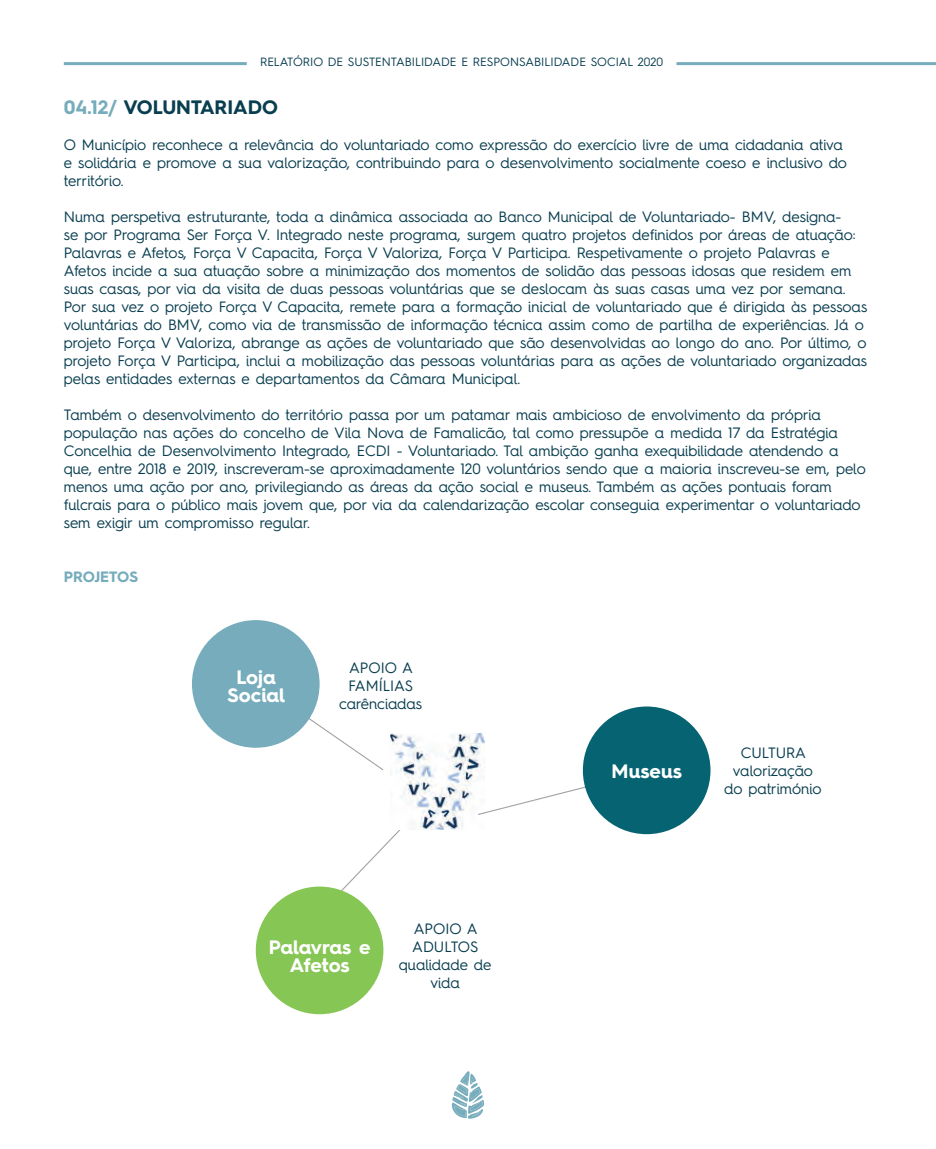
<style>
.page{position:relative;width:936px;height:1149px;background:#fff}
.page>*{position:absolute;margin:0;border:0;box-sizing:border-box;transform-origin:0 0}
.t1{font:700 19.5px/18px "Hurme Geometric Sans 4";color:#fff;text-align:center}
.t2{font:700 19.5px "Hurme Geometric Sans 4";color:#093e50}
.t3{font:15px/18px "Hurme Geometric Sans 4";color:#093e50}
.t4{font:700 15px "Hurme Geometric Sans 4";color:#76acbb}
.t5{font:12px "Hurme Geometric Sans 4";color:#093e50}
.s1{color:#76acbb}
</style>
<div class="page">
<svg style="left:452px;top:1071px;width:32px;height:47px"></svg>
<hr style="left:64px;top:62px;width:183px;height:3px;background:#76acbb">
<hr style="left:676px;top:62px;width:259px;height:3px;background:#76acbb">
<svg style="left:341px;top:829px;width:72px;height:70px"></svg>
<div style="left:256px;top:886px;width:127px;height:127px;background:#85c654;border-radius:50%"></div>
<img style="left:390px;top:733px;width:94px;height:96px">
<svg style="left:476px;top:780px;width:126px;height:35px"></svg>
<div style="left:583px;top:706px;width:127px;height:127px;background:#066371;border-radius:50%"></div>
<svg style="left:291px;top:705px;width:93px;height:66px"></svg>
<div style="left:192px;top:620px;width:127px;height:127px;background:#76acbb;border-radius:50%"></div>
<p class="t5" style="left:260px;top:54px;width:404px">RELATÓRIO DE SUSTENTABILIDADE E RESPONSABILIDADE SOCIAL 2020</p>
<h1 class="t2" style="left:64px;top:93px;width:216px"><span class="s1">04.12/</span> VOLUNTARIADO</h1>
<p class="t3" style="left:64px;top:135px;width:784px">O Município reconhece a relevância do voluntariado como expressão do exercício livre de uma cidadania ativa e solidária e promove a sua valorização, contribuindo para o desenvolvimento socialmente coeso e inclusivo do território.</p>
<p class="t3" style="left:64px;top:207px;width:805px">Numa perspetiva estruturante, toda a dinâmica associada ao Banco Municipal de Voluntariado- BMV, designa-<br>se por Programa Ser Força V. Integrado neste programa, surgem quatro projetos definidos por áreas de atuação:<br>Palavras e Afetos, Força V Capacita, Força V Valoriza, Força V Participa. Respetivamente o projeto Palavras e Afetos incide a sua atuação sobre a minimização dos momentos de solidão das pessoas idosas que residem em suas casas, por via da visita de duas pessoas voluntárias que se deslocam às suas casas uma vez por semana.<br>Por sua vez o projeto Força V Capacita, remete para a formação inicial de voluntariado que é dirigida às pessoas voluntárias do BMV, como via de transmissão de informação técnica assim como de partilha de experiências. Já o projeto Força V Valoriza, abrange as ações de voluntariado que são desenvolvidas ao longo do ano. Por último, o projeto Força V Participa, inclui a mobilização das pessoas voluntárias para as ações de voluntariado organizadas pelas entidades externas e departamentos da Câmara Municipal.</p>
<p class="t3" style="left:64px;top:405px;width:803px">Também o desenvolvimento do território passa por um patamar mais ambicioso de envolvimento da própria população nas ações do concelho de Vila Nova de Famalicão, tal como pressupõe a medida 17 da Estratégia Concelhia de Desenvolvimento Integrado, ECDI - Voluntariado. Tal ambição ganha exequibilidade atendendo a que, entre 2018 e 2019, inscreveram-se aproximadamente 120 voluntários sendo que a maioria inscreveu-se em, pelo menos uma ação por ano, privilegiando as áreas da ação social e museus. Também as ações pontuais foram fulcrais para o público mais jovem que, por via da calendarização escolar conseguia experimentar o voluntariado sem exigir um compromisso regular.</p>
<p class="t4" style="left:64px;top:566px;width:76px">PROJETOS</p>
<h1 class="t1" style="left:227px;top:667px;width:59px">Loja<br>Social</h1>
<p class="t3" style="left:339px;top:658px;width:85px;text-align:center">APOIO A<br>FAMÍLIAS carênciadas</p>
<h1 class="t1" style="left:269px;top:937px;width:103px">Palavras e<br>Afetos</h1>
<p class="t3" style="left:399px;top:919px;width:94px;text-align:center">APOIO A<br>ADULTOS qualidade de vida</p>
<h1 class="t1" style="left:611px;top:761px;width:72px">Museus</h1>
<p class="t3" style="left:724px;top:743px;width:99px;text-align:center">CULTURA valorização do património</p>
</div>
